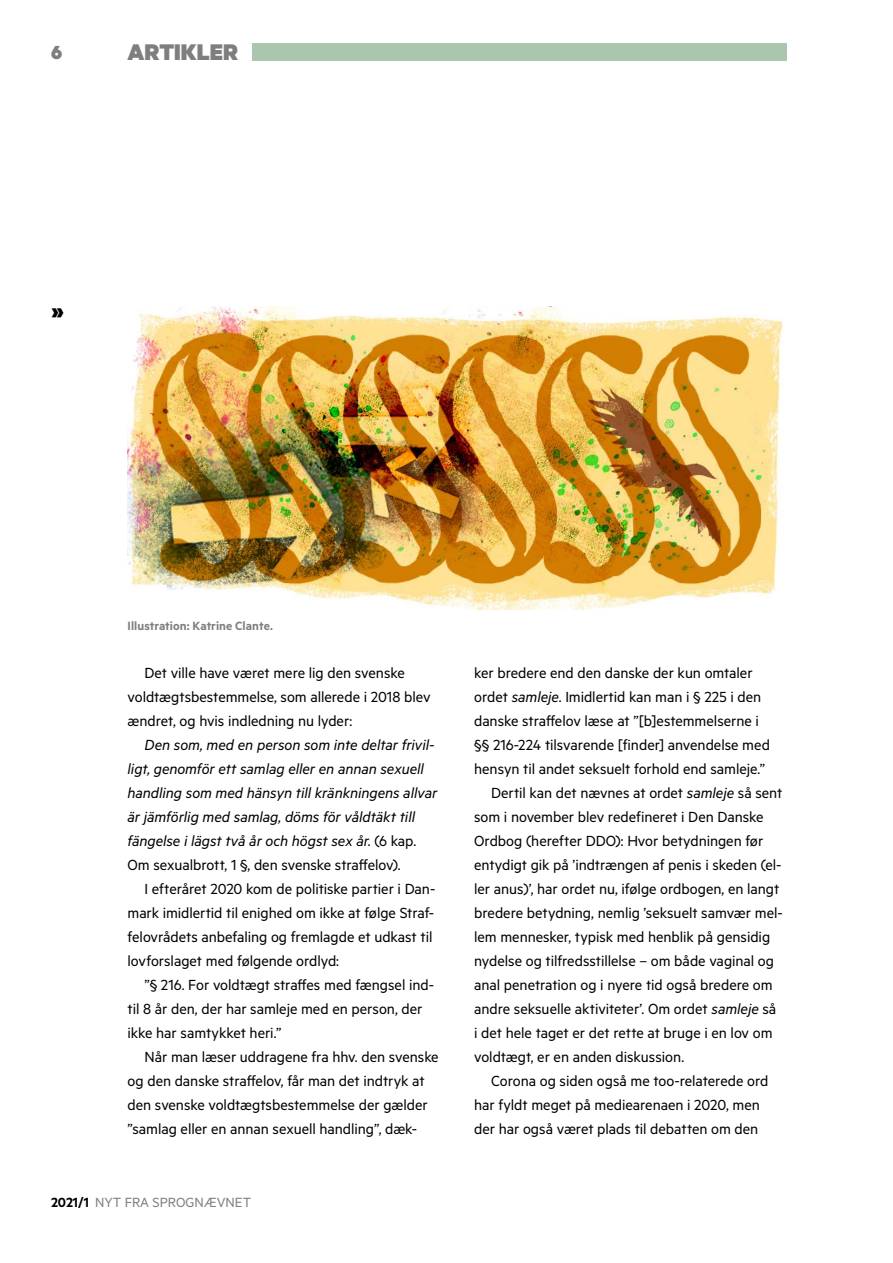
<style>
.page{position:relative;width:893px;height:1263px;background:#fff}
.page>*{position:absolute;margin:0;border:0;box-sizing:border-box;transform-origin:0 0}
.t1{font:900 27px "Metric";color:#000}
.t2{font:900 25.5px "Metric";color:#7e7e7f}
.t3{font:900 21.3px "Metric";color:#7e7e7f}
.NFSBrød_indryk{font:16.5px/24px "Metric";color:#000}
.NFSBrød_indryk-2{font:italic 16.5px/24px "Metric";letter-spacing:-.005em;color:#000}
.t4{font:15px "Metric";color:#7e7e7f}
.t5{font:600 13.5px "Metric";letter-spacing:.005em;color:#7e7e7f}
.s1{font-style:normal}
.s2{font-weight:600;color:#000}
.s3{font-style:italic}
</style>
<div class="page">
<div style="left:252px;top:44px;width:535px;height:17px;background:#abc6af"></div>
<img style="left:128px;top:306px;width:656px;height:304px">
<p class="t3" style="left:51px;top:39px;width:13px">6</p>
<h2 class="t2" style="left:128px;top:36px;width:112px">ARTIKLER</h2>
<h1 class="t1" style="left:51px;top:295px;width:15px">»</h1>
<p class="t5" style="left:128px;top:618px;width:147px">Illustration: Katrine Clante.</p>
<p class="NFSBrød_indryk" style="left:128px;top:660px;width:304px;text-indent:17px">Det ville have været mere lig den svenske voldtægtsbestemmelse, som allerede i 2018 blev ændret, og hvis indledning nu lyder:</p>
<p class="NFSBrød_indryk-2" style="left:128px;top:732px;width:311px;text-indent:17px">Den som, med en person som inte deltar frivil&shy;ligt, genomför ett samlag eller en annan sexuell handling som med hänsyn till kränkningens allvar är jämförlig med samlag, döms för våldtäkt till fängelse i lägst två år och högst sex år<span class="s1">. (6 kap.<br>Om sexualbrott, 1 §, den svenske straffelov).</span></p>
<p class="NFSBrød_indryk" style="left:128px;top:876px;width:309px;text-indent:17px">I efteråret 2020 kom de politiske partier i Dan&shy;mark imidlertid til enighed om ikke at følge Straf&shy;felovrådets anbefaling og fremlagde et udkast til lovforslaget med følgende ordlyd:</p>
<p class="NFSBrød_indryk" style="left:128px;top:972px;width:308px;text-indent:17px">”§ 216. For voldtægt straffes med fængsel ind&shy;til 8 år den, der har samleje med en person, der ikke har samtykket heri.”</p>
<p class="NFSBrød_indryk" style="left:128px;top:1044px;width:313px;text-indent:17px">Når man læser uddragene fra hhv. den svenske og den danske straffelov, får man det indtryk at den svenske voldtægtsbestemmelse der gælder ”samlag eller en annan sexuell handling”, dæk-</p>
<p class="t4" style="left:51px;top:1193px;width:202px"><span class="s2">2021/1</span> NYT FRA SPROGNÆVNET</p>
<p class="NFSBrød_indryk" style="left:474px;top:660px;width:297px">ker bredere end den danske der kun omtaler ordet <span class="s3">samleje</span>. Imidlertid kan man i § 225 i den danske straffelov læse at ”[b]estemmelserne i §§ 216-224 tilsvarende [finder] anvendelse med hensyn til andet seksuelt forhold end samleje.”</p>
<p class="NFSBrød_indryk" style="left:474px;top:780px;width:310px;text-indent:17px">Dertil kan det nævnes at ordet <span class="s3">samleje</span> så sent som i november blev redefineret i Den Danske Ordbog (herefter DDO): Hvor betydningen før entydigt gik på ’indtrængen af penis i skeden (el&shy;ler anus)’, har ordet nu, ifølge ordbogen, en langt bredere betydning, nemlig ’seksuelt samvær mel&shy;lem mennesker, typisk med henblik på gensidig nydelse og tilfredsstillelse – om både vaginal og anal penetration og i nyere tid også bredere om andre seksuelle aktiviteter’. Om ordet <span class="s3">samleje</span> så i det hele taget er det rette at bruge i en lov om voldtægt, er en anden diskussion.</p>
<p class="NFSBrød_indryk" style="left:474px;top:1068px;width:296px;text-indent:17px">Corona og siden også me too-relaterede ord har fyldt meget på mediearenaen i 2020, men der har også været plads til debatten om den</p>
</div>
